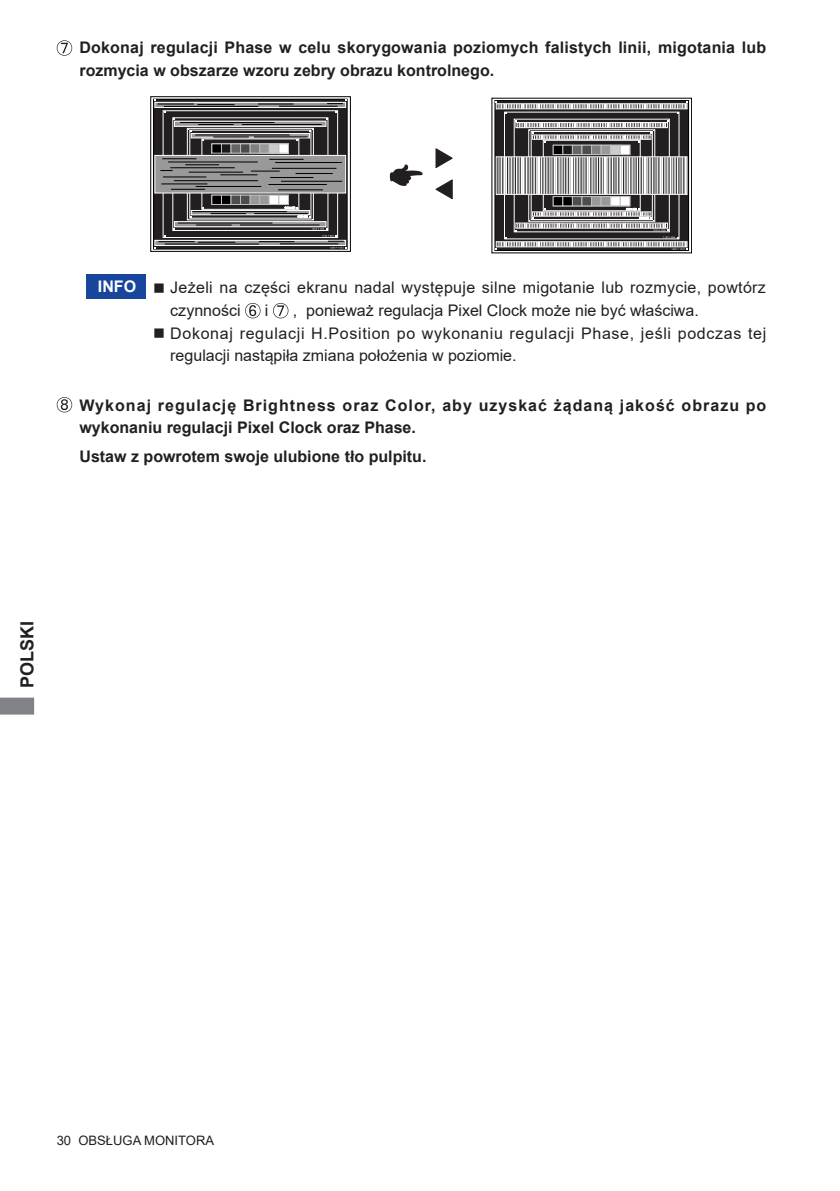
<style>
.page{position:relative;width:840px;height:1191px;background:#fff}
.page>*{position:absolute;margin:0;border:0;box-sizing:border-box;transform-origin:0 0}
.t1{font:700 18px "Arial";color:#231f20}
.t2{font:700 16px/22.6px "Arial";letter-spacing:.01em;color:#231f20}
.t3{font:16px/22.6px "Arial";letter-spacing:.04em;color:#231f20}
.t4{font:700 16px/22.6px "Arial";letter-spacing:.065em;color:#231f20}
.t5{font:16px/22.6px "Arial";letter-spacing:.02em;color:#231f20}
.t6{font:16px "Arial";color:#231f20}
.t7{font:700 16px "Arial";color:#fff}
.t8{font:13px "Arial";color:#231f20}
</style>
<div class="page">
<svg style="left:0;top:697px;width:34px;height:17px"></svg>
<svg style="left:245px;top:303px;width:15px;height:15px"></svg>
<svg style="left:273px;top:303px;width:15px;height:15px"></svg>
<svg style="left:57px;top:40px;width:15px;height:16px"></svg>
<svg style="left:495px;top:101px;width:193px;height:149px;background:#7c7b7b"></svg>
<svg style="left:150px;top:96px;width:200px;height:156px;background:#6d6c6c"></svg>
<hr style="left:270px;top:177px;width:43px;height:1px;background:#000">
<hr style="left:281px;top:181px;width:61px;height:1px;background:#000">
<hr style="left:268px;top:184px;width:59px;height:1px;background:#000">
<hr style="left:278px;top:189px;width:45px;height:1px;background:#000">
<hr style="left:180px;top:122px;width:94px;height:1px;background:#000">
<hr style="left:198px;top:124px;width:35px;height:1px;background:#000">
<hr style="left:242px;top:124px;width:79px;height:1px;background:#000">
<hr style="left:195px;top:135px;width:94px;height:1px;background:#000">
<hr style="left:213px;top:137px;width:36px;height:1px;background:#000">
<hr style="left:254px;top:137px;width:53px;height:1px;background:#000">
<hr style="left:192px;top:211px;width:94px;height:1px;background:#000">
<hr style="left:210px;top:213px;width:36px;height:1px;background:#000">
<hr style="left:254px;top:213px;width:54px;height:1px;background:#000">
<hr style="left:178px;top:223px;width:94px;height:1px;background:#000">
<hr style="left:196px;top:225px;width:35px;height:1px;background:#000">
<hr style="left:240px;top:225px;width:79px;height:1px;background:#000">
<div style="left:87px;top:274px;width:59px;height:24px;background:#18469d"></div>
<svg style="left:57px;top:397px;width:15px;height:15px"></svg>
<svg style="left:390px;top:164px;width:33px;height:22px"></svg>
<svg style="left:435px;top:179px;width:17px;height:20px"></svg>
<svg style="left:435px;top:149px;width:17px;height:19px"></svg>
<p class="t2" style="left:79px;top:37px;width:688px">Dokonaj regulacji Phase w celu skorygowania poziomych falistych linii, migotania lub rozmycia w obszarze wzoru zebry obrazu kontrolnego.</p>
<p class="t7" style="left:98px;top:275px;width:40px">INFO</p>
<p class="t5" style="left:170px;top:276px;width:596px;text-indent:-17px">■ Jeżeli na części ekranu nadal występuje silne migotanie lub rozmycie, powtórz czynności</p>
<p class="t5" style="left:265px;top:299px;width:5px">i</p>
<p class="t6" style="left:293px;top:299px;width:407px">, ponieważ regulacja Pixel Clock może nie być właściwa.</p>
<p class="t3" style="left:170px;top:322px;width:597px;text-indent:-17px">■ Dokonaj regulacji H.Position po wykonaniu regulacji Phase, jeśli podczas tej regulacji nastąpiła zmiana położenia w poziomie.</p>
<p class="t4" style="left:79px;top:394px;width:688px">Wykonaj regulację Brightness oraz Color, aby uzyskać żądaną jakość obrazu po wykonaniu regulacji Pixel Clock oraz Phase.</p>
<p class="t2" style="left:79px;top:445px;width:348px">Ustaw z powrotem swoje ulubione tło pulpitu.</p>
<p class="t1" style="left:14px;top:688px;width:69px;rotate:-90deg">POLSKI</p>
<p class="t8" style="left:57px;top:1131px;width:159px">30 OBSŁUGA MONITORA</p>
</div>
